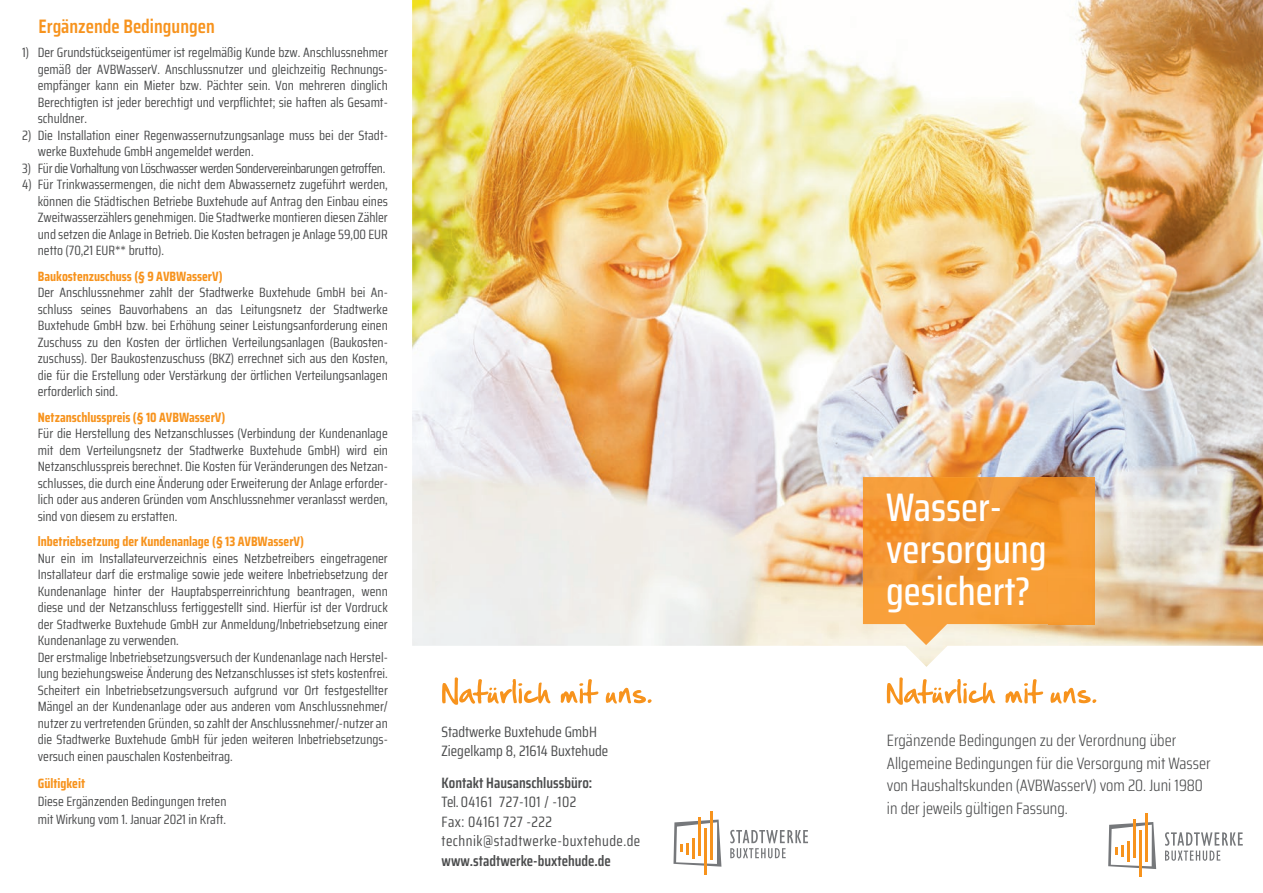
<style>
.page{position:relative;width:1263px;height:893px;background:#fff}
.page>*{position:absolute;margin:0;border:0;box-sizing:border-box;transform-origin:0 0}
.t1{font:500 39.9px/42px "Saira Condensed";color:#fff}
.t2{font:600 19.5px "Saira Condensed";color:#f7931d}
.t3{font:300 16.5px/22.5px "Saira Condensed";color:#4b4c4d}
.t4{font:15px/19.5px "Saira Condensed";letter-spacing:.03em;color:#4b4c4d}
.t5{font:600 15px "Saira Condensed";color:#4b4c4d}
.t6{font:15px/19.5px "Saira Condensed";color:#4b4c4d}
.t7{font:13.5px/16.5px "Saira Condensed";color:#4b4c4d}
.t8{font:700 13.5px "Saira Condensed";color:#f7931d}
</style>
<div class="page">
<img style="left:412px;top:0;width:851px;height:667px">
<hr style="left:1139px;top:831px;width:2px;height:46px;background:#f7931d">
<hr style="left:1145px;top:813px;width:2px;height:49px;background:#f7931d">
<hr style="left:1133px;top:819px;width:2px;height:39px;background:#f7931d">
<svg style="left:1108px;top:822px;width:48px;height:47px"></svg>
<svg style="left:1165px;top:832px;width:78px;height:29px"></svg>
<hr style="left:704px;top:828px;width:3px;height:47px;background:#f7931d">
<hr style="left:710px;top:811px;width:3px;height:49px;background:#f7931d">
<hr style="left:698px;top:817px;width:3px;height:39px;background:#f7931d">
<svg style="left:673px;top:819px;width:48px;height:48px"></svg>
<svg style="left:730px;top:830px;width:78px;height:28px"></svg>
<svg style="left:887px;top:677px;width:108px;height:28px"></svg>
<svg style="left:1005px;top:679px;width:38px;height:25px"></svg>
<svg style="left:1050px;top:688px;width:46px;height:15px"></svg>
<svg style="left:442px;top:677px;width:109px;height:28px"></svg>
<svg style="left:561px;top:679px;width:37px;height:25px"></svg>
<svg style="left:606px;top:688px;width:45px;height:15px"></svg>
<img style="left:863px;top:477px;width:185px;height:168px">
<img style="left:1048px;top:477px;width:46px;height:147px">
<h2 class="t2" style="left:39px;top:12px;width:178px">Ergänzende Bedingungen</h2>
<p class="t7" style="left:22px;top:44px;width:9px">1)</p>
<p class="t7" style="left:38px;top:44px;width:352px">Der Grundstückseigentümer ist regelmäßig Kunde bzw. Anschlussnehmer gemäß der AVBWasserV. Anschlussnutzer und gleichzeitig Rechnungs&shy;empfänger kann ein Mieter bzw. Pächter sein. Von mehreren dinglich Berechtigten ist jeder berechtigt und verpflichtet; sie haften als Gesamt&shy;schuldner.<br>Die Installation einer Regenwassernutzungsanlage muss bei der Stadt&shy;werke Buxtehude GmbH angemeldet werden.<br>Für die Vorhaltung von Löschwasser werden Sondervereinbarungen getroffen.</p>
<p class="t7" style="left:38px;top:176px;width:352px;text-align:justify;text-indent:-16px">4) Für Trinkwassermengen, die nicht dem Abwassernetz zugeführt werden, können die Städtischen Betriebe Buxtehude auf Antrag den Einbau eines Zweitwasserzählers genehmigen. Die Stadtwerke montieren diesen Zähler und setzen die Anlage in Betrieb. Die Kosten betragen je Anlage 59,00 EUR netto (70,21 EUR** brutto).</p>
<p class="t8" style="left:38px;top:266px;width:186px">Baukostenzuschuss (§ 9 AVBWasserV)</p>
<p class="t7" style="left:38px;top:284px;width:352px;text-align:justify">Der Anschlussnehmer zahlt der Stadtwerke Buxtehude GmbH bei An&shy;schluss seines Bauvorhabens an das Leitungsnetz der Stadtwerke Buxtehude GmbH bzw. bei Erhöhung seiner Leistungsanforderung einen Zuschuss zu den Kosten der örtlichen Verteilungsanlagen (Baukosten&shy;zuschuss). Der Baukostenzuschuss (BKZ) errechnet sich aus den Kosten, die für die Erstellung oder Verstärkung der örtlichen Verteilungsanlagen erforderlich sind.</p>
<p class="t8" style="left:38px;top:407px;width:189px">Netzanschlusspreis (§ 10 AVBWasserV)</p>
<p class="t7" style="left:38px;top:425px;width:352px;text-align:justify">Für die Herstellung des Netzanschlusses (Verbindung der Kundenanlage mit dem Verteilungsnetz der Stadtwerke Buxtehude GmbH) wird ein Netzanschlusspreis berechnet. Die Kosten für Veränderungen des Netzan&shy;schlusses, die durch eine Änderung oder Erweiterung der Anlage erforder&shy;lich oder aus anderen Gründen vom Anschlussnehmer veranlasst werden, sind von diesem zu erstatten.</p>
<p class="t8" style="left:38px;top:531px;width:268px">lnbetriebsetzung der Kundenanlage (§ 13 AVBWasserV)</p>
<p class="t7" style="left:38px;top:550px;width:352px">Nur ein im Installateurverzeichnis eines Netzbetreibers eingetragener Installateur darf die erstmalige sowie jede weitere lnbetriebsetzung der Kundenanlage hinter der Hauptabsperreinrichtung beantragen, wenn diese und der Netzanschluss fertiggestellt sind. Hierfür ist der Vordruck der Stadtwerke Buxtehude GmbH zur Anmeldung/lnbetriebsetzung einer Kundenanlage zu verwenden.<br>Der erstmalige lnbetriebsetzungsversuch der Kundenanlage nach Herstel&shy;lung beziehungsweise Änderung des Netzanschlusses ist stets kostenfrei.<br>Scheitert ein lnbetriebsetzungsversuch aufgrund vor Ort festgestellter Mängel an der Kundenanlage oder aus anderen vom Anschlussnehmer/ nutzer zu vertretenden Gründen, so zahlt der Anschlussnehmer/-nutzer an die Stadtwerke Buxtehude GmbH für jeden weiteren lnbetriebsetzungs&shy;versuch einen pauschalen Kostenbeitrag.</p>
<p class="t8" style="left:38px;top:773px;width:49px">Gültigkeit</p>
<p class="t7" style="left:38px;top:792px;width:190px;line-height:18px">Diese Ergänzenden Bedingungen treten mit Wirkung vom 1. Januar 2021 in Kraft.</p>
<p class="t7" style="left:22px;top:126px;width:11px">2)</p>
<p class="t7" style="left:22px;top:159px;width:11px">3)</p>
<p class="t6" style="left:442px;top:721px;width:168px">Stadtwerke Buxtehude GmbH<br>Ziegelkamp 8, 21614 Buxtehude</p>
<p class="t5" style="left:442px;top:771px;width:152px">Kontakt Hausanschlussbüro:</p>
<p class="t4" style="left:442px;top:792px;width:200px">Tel. 04161 727-101 / -102<br>Fax: 04161 727 -222 technik@stadtwerke-buxtehude.de</p>
<p class="t5" style="left:442px;top:849px;width:171px">www.stadtwerke-buxtehude.de</p>
<h1 class="t1" style="left:886px;top:485px;width:162px">Wasser&shy;versorgung gesichert?</h1>
<p class="t3" style="left:887px;top:729px;width:325px">Ergänzende Bedingungen zu der Verordnung über Allgemeine Bedingungen für die Versorgung mit Wasser von Haushaltskunden (AVBWasserV) vom 20. Juni 1980 in der jeweils gültigen Fassung.</p>
</div>
